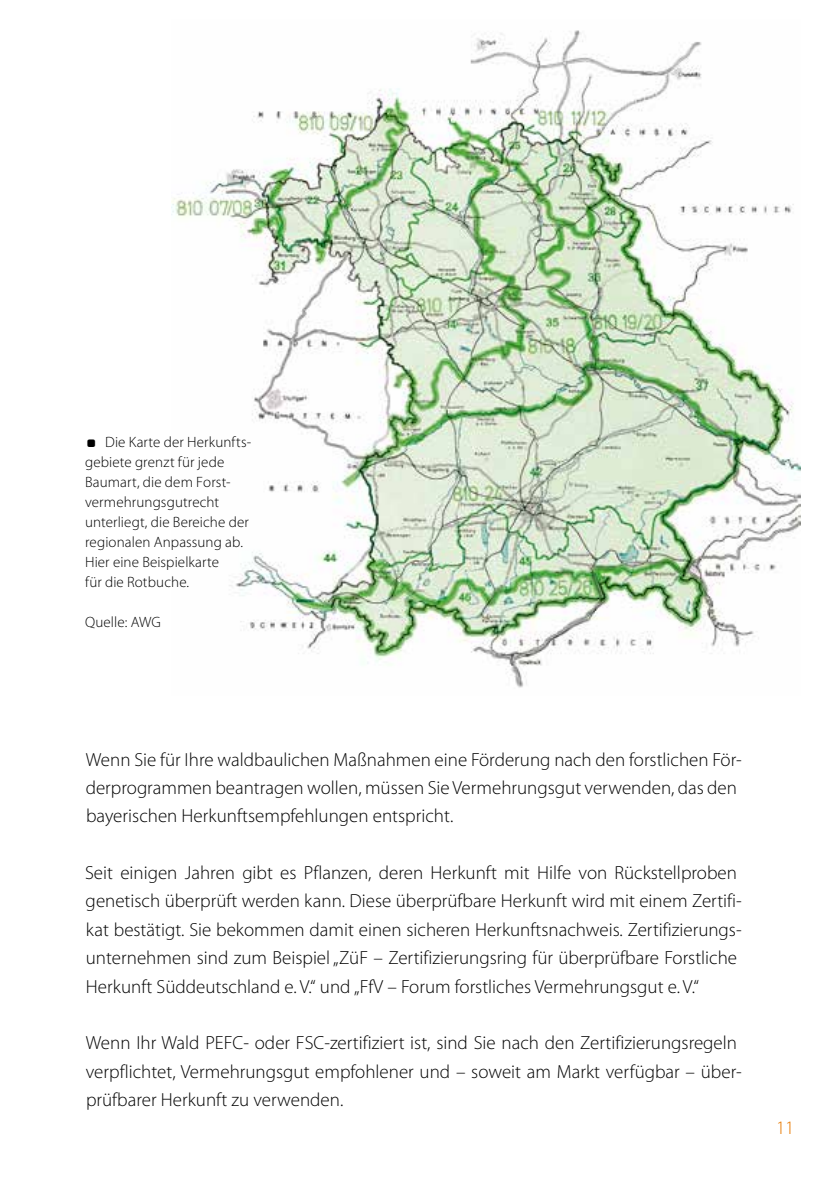
<style>
.page{position:relative;width:840px;height:1191px;background:#fff}
.page>*{position:absolute;margin:0;border:0;box-sizing:border-box;transform-origin:0 0}
.t1{font:300 19px/28.4px "Myriad Pro";color:#000}
.t2{font:300 19px "Myriad Pro";color:#e77900}
.t3{font:300 15px/20px "Myriad Pro";letter-spacing:.005em;color:#000}
.s1{font-family:"forst bayern schriftaufzaehlung";font-weight:400}
</style>
<div class="page">
<img style="left:171px;top:30px;width:629px;height:658px">
<p class="t3" style="left:85px;top:431px;width:167px"><span class="s1">a</span> Die Karte der Herkunfts&shy;gebiete grenzt für jede<br>Baumart, die dem Forst&shy;vermehrungsgutrecht unterliegt, die Bereiche der regionalen Anpassung ab.<br>Hier eine Beispielkarte<br>für die Rotbuche.</p>
<p class="t3" style="left:85px;top:611px;width:77px">Quelle: AWG</p>
<p class="t1" style="left:86px;top:745px;width:657px">Wenn Sie für Ihre waldbaulichen Maßnahmen eine Förderung nach den forstlichen För&shy;derprogrammen beantragen wollen, müssen Sie Vermehrungsgut verwenden, das den bayerischen Herkunftsempfehlungen entspricht.</p>
<p class="t1" style="left:85px;top:858px;width:658px">Seit einigen Jahren gibt es Pflanzen, deren Herkunft mit Hilfe von Rückstellproben genetisch überprüft werden kann. Diese überprüfbare Herkunft wird mit einem Zertifi&shy;kat bestätigt. Sie bekommen damit einen sicheren Herkunftsnachweis. Zertifizierungs&shy;unternehmen sind zum Beispiel „ZüF – Zertifizierungsring für überprüfbare Forstliche Herkunft Süddeutschland e. V.“ und „FfV – Forum forstliches Vermehrungsgut e. V.“</p>
<p class="t1" style="left:86px;top:1028px;width:657px">Wenn Ihr Wald PEFC- oder FSC-zertifiziert ist, sind Sie nach den Zertifizierungsregeln verpflichtet, Vermehrungsgut empfohlener und – soweit am Markt verfügbar – über&shy;prüfbarer Herkunft zu verwenden.</p>
<p class="t2" style="left:775px;top:1116px;width:20px">11</p>
</div>
